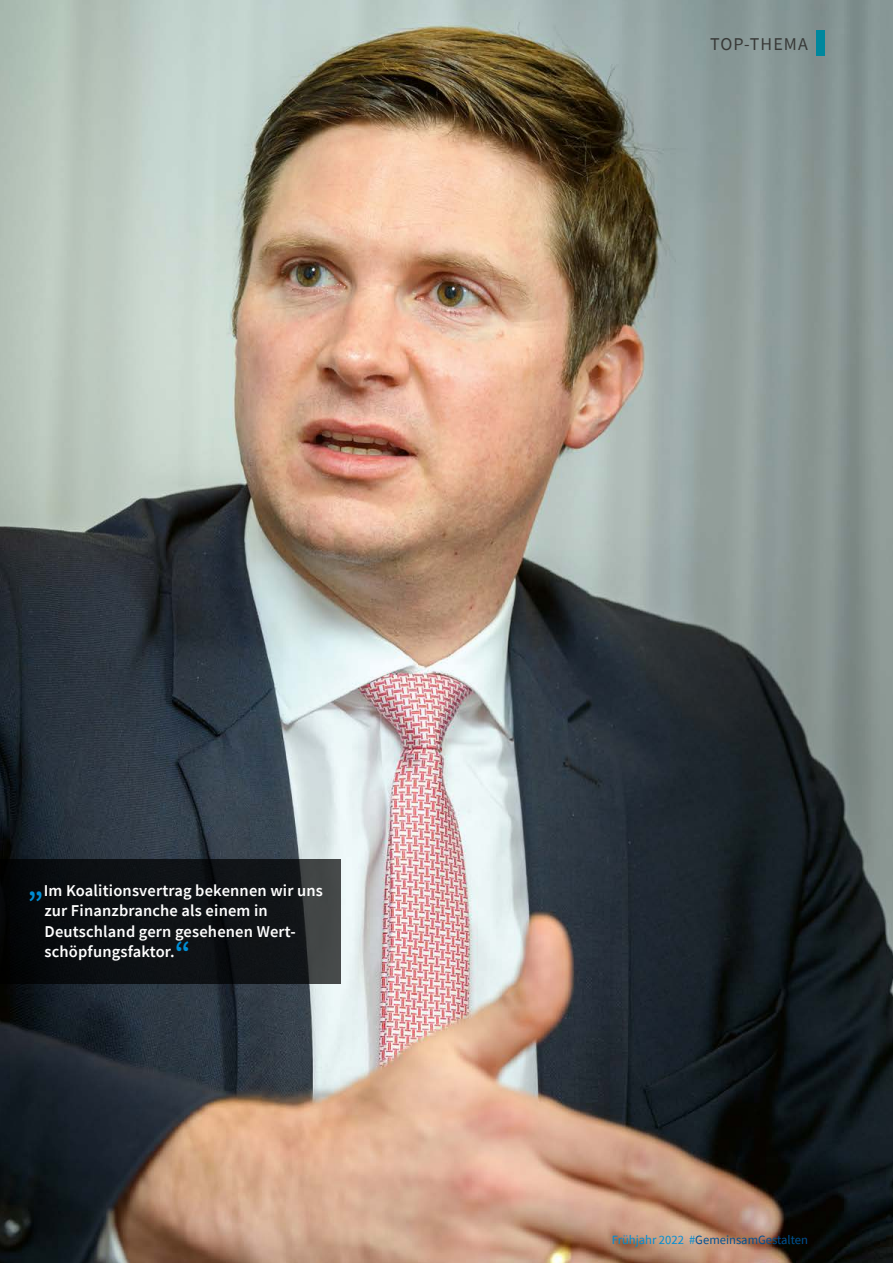
<style>
.page{position:relative;width:893px;height:1263px;background:#fff}
.page>*{position:absolute;margin:0;border:0;box-sizing:border-box;transform-origin:0 0}
.t1{font:18px "Source Sans Pro";letter-spacing:.06em;color:#383937}
.t2{font:600 16.5px/20.2px "Source Sans Pro";letter-spacing:.01em;color:#fff}
.t3{font:12.6px "Source Sans Pro";color:#005193}
.s1{font-size:33px;color:#008ed4}
.s2{color:#008ed4}
</style>
<div class="page">
<img style="left:0;top:0;width:893px;height:1263px">
<hr style="left:0;top:123px;width:1px;height:231px;background:#00879d">
<svg style="left:0;top:859px;width:340px;height:124px;background:#111416"></svg>
<div style="left:816px;top:30px;width:9px;height:25px;background:#00879d"></div>
<p class="t1" style="left:710px;top:32px;width:99px">TOP-THEMA</p>
<p class="t2" style="left:45px;top:880px;width:280px;text-indent:-17px"><span class="s1">„</span>Im Koalitionsvertrag bekennen wir uns zur Finanzbranche als einem in<br>Deutschland gern gesehenen Wert&shy;schöpfungsfaktor.<span class="s1">“</span></p>
<p class="t3" style="left:612px;top:1232px;width:198px"><span class="s2">Frühjahr 2022 #</span>GemeinsamGestalten</p>
</div>
